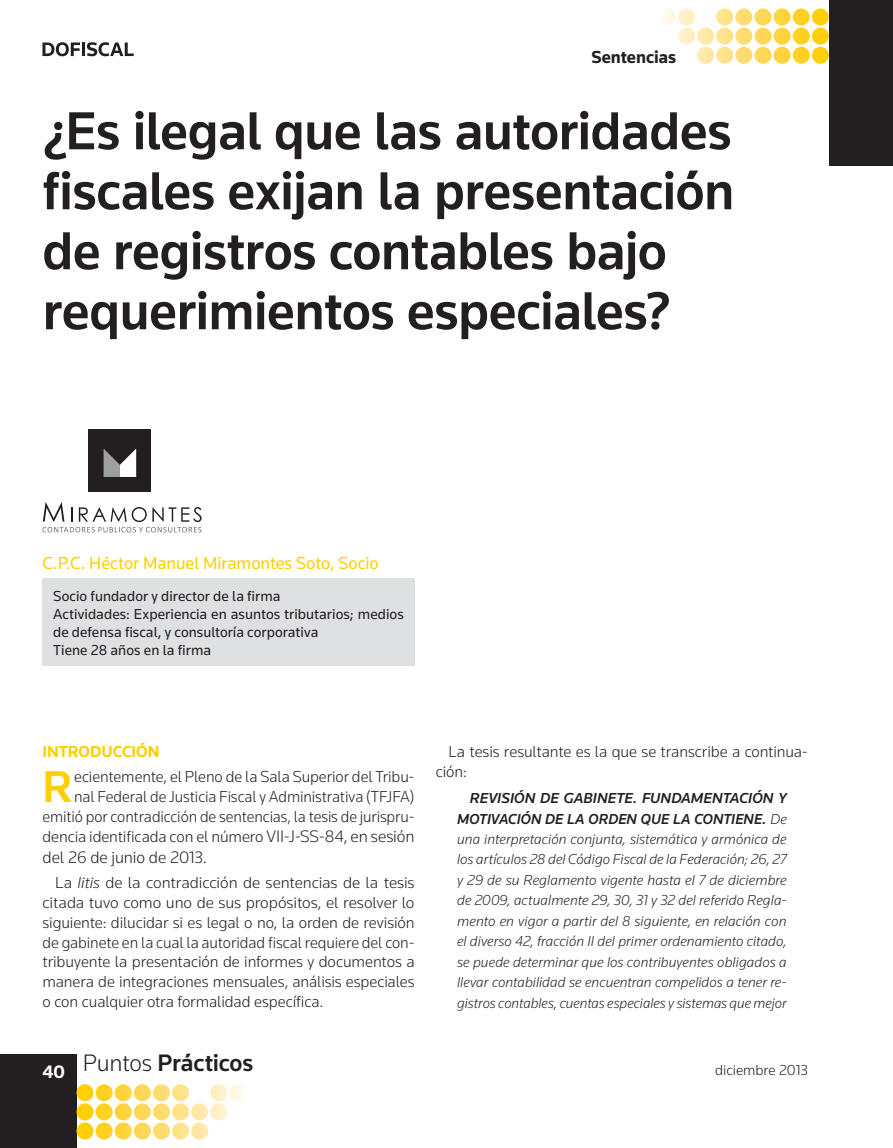
<style>
.page{position:relative;width:893px;height:1148px;background:#fff}
.page>*{position:absolute;margin:0;border:0;box-sizing:border-box;transform-origin:0 0}
.t1{font:500 55.5px/60px "Knowledge";letter-spacing:-.015em;color:#231f20}
.t2{font:500 46.2px "Knowledge";color:#ffcf00}
.t3{font:500 24.75px "Knowledge";letter-spacing:-.01em;color:#231f20}
.t4{font:18px "Knowledge";letter-spacing:-.005em;color:#ffcf00}
.t5{font:700 18px "Knowledge";letter-spacing:-.005em;color:#231f20}
.t6{font:300 17.25px "Knowledge";letter-spacing:-.01em;color:#231f20}
.t7{font:300 16.5px/19.8px "Knowledge";letter-spacing:-.005em;color:#231f20;text-align:right}
.t8{font:700 16.5px "Knowledge";letter-spacing:-.005em;color:#ffcf00}
.t9{font:italic 300 15px/20.4px "Knowledge";letter-spacing:-.005em;color:#231f20;text-align:justify}
.t10{font:15px/18px "Knowledge";color:#231f20}
.t11{font:300 15px "Knowledge";color:#231f20}
.s1{font-size:17.25px}
.s2{font-style:italic}
.s3{font-weight:500}
.s4{font-weight:300}
</style>
<div class="page">
<div style="left:829px;top:0;width:64px;height:166px;background:#231f20"></div>
<svg style="left:663px;top:8px;width:166px;height:56px"></svg>
<svg style="left:42px;top:42px;width:92px;height:14px"></svg>
<div style="left:0;top:1054px;width:76px;height:94px;background:#231f20"></div>
<svg style="left:77px;top:1084px;width:166px;height:55px"></svg>
<div style="left:42px;top:578px;width:373px;height:87px;background:#dee0e1"></div>
<svg style="left:42px;top:502px;width:160px;height:30px"></svg>
<div style="left:89px;top:429px;width:62px;height:63px;background:#231f20"></div>
<svg style="left:104px;top:449px;width:32px;height:28px"></svg>
<p class="t5" style="left:592px;top:46px;width:86px">Sentencias</p>
<p class="t1" style="left:42px;top:100px;width:693px">¿Es ilegal que las autoridades fiscales exijan la presentación de registros contables bajo requerimientos especiales?</p>
<p class="t4" style="left:42px;top:552px;width:338px">C.P.C. Héctor Manuel Miramontes Soto, Socio</p>
<p class="t10" style="left:53px;top:586px;width:352px">Socio fundador y director de la firma<br>Actividades: Experiencia en asuntos tributarios; medios de defensa fiscal, y consultoría corporativa<br>Tiene 28 años en la firma</p>
<p class="t8" style="left:42px;top:741px;width:119px">INTRODUCCIÓN</p>
<p class="t2" style="left:42px;top:758px;width:32px">R</p>
<p class="t7" style="left:42px;top:766px;width:374px">ecientemente, el Pleno de la Sala Superior del Tribu-<br>nal Federal de Justicia Fiscal y Administrativa (TFJFA) emitió por contradicción de sentencias, la tesis de jurispru&shy;dencia identificada con el número <span class="s1">VII-J-SS-84, en sesión</span></p>
<p class="t6" style="left:42px;top:847px;width:166px">del 26 de junio de 2013.</p>
<p class="t7" style="left:42px;top:872px;width:374px;text-align:justify;text-indent:13px">La <span class="s2">litis</span> de la contradicción de sentencias de la tesis citada tuvo como uno de sus propósitos, el resolver lo siguiente: dilucidar si es legal o no, la orden de revisión de gabinete en la cual la autoridad fiscal requiere del con&shy;tribuyente la presentación de informes y documentos a manera de integraciones mensuales, análisis especiales o con cualquier otra formalidad específica.</p>
<p class="t7" style="left:436px;top:741px;width:374px;line-height:20.4px;text-align:left;text-indent:13px">La tesis resultante es la que se transcribe a continua&shy;ción:</p>
<p class="t9" style="left:457px;top:788px;width:331px;text-indent:13px"><span class="s3">REVISIÓN DE GABINETE. FUNDAMENTACIÓN Y MOTIVACIÓN DE LA ORDEN QUE LA CONTIENE.</span> De una interpretación conjunta, sistemática y armónica de los artículos 28 del Código Fiscal de la Federación; 26, 27 y 29 de su Reglamento vigente hasta el 7 de diciembre de 2009, actualmente 29, 30, 31 y 32 del referido Regla&shy;mento en vigor a partir del 8 siguiente, en relación con el diverso 42, fracción II del primer ordenamiento citado, se puede determinar que los contribuyentes obligados a llevar contabilidad se encuentran compelidos a tener re&shy;gistros contables, cuentas especiales y sistemas que mejor</p>
<p class="t3" style="left:42px;top:1048px;width:212px"><sub>40</sub> <span class="s4">Puntos</span> Prácticos</p>
<p class="t11" style="left:715px;top:1060px;width:94px">diciembre 2013</p>
</div>
